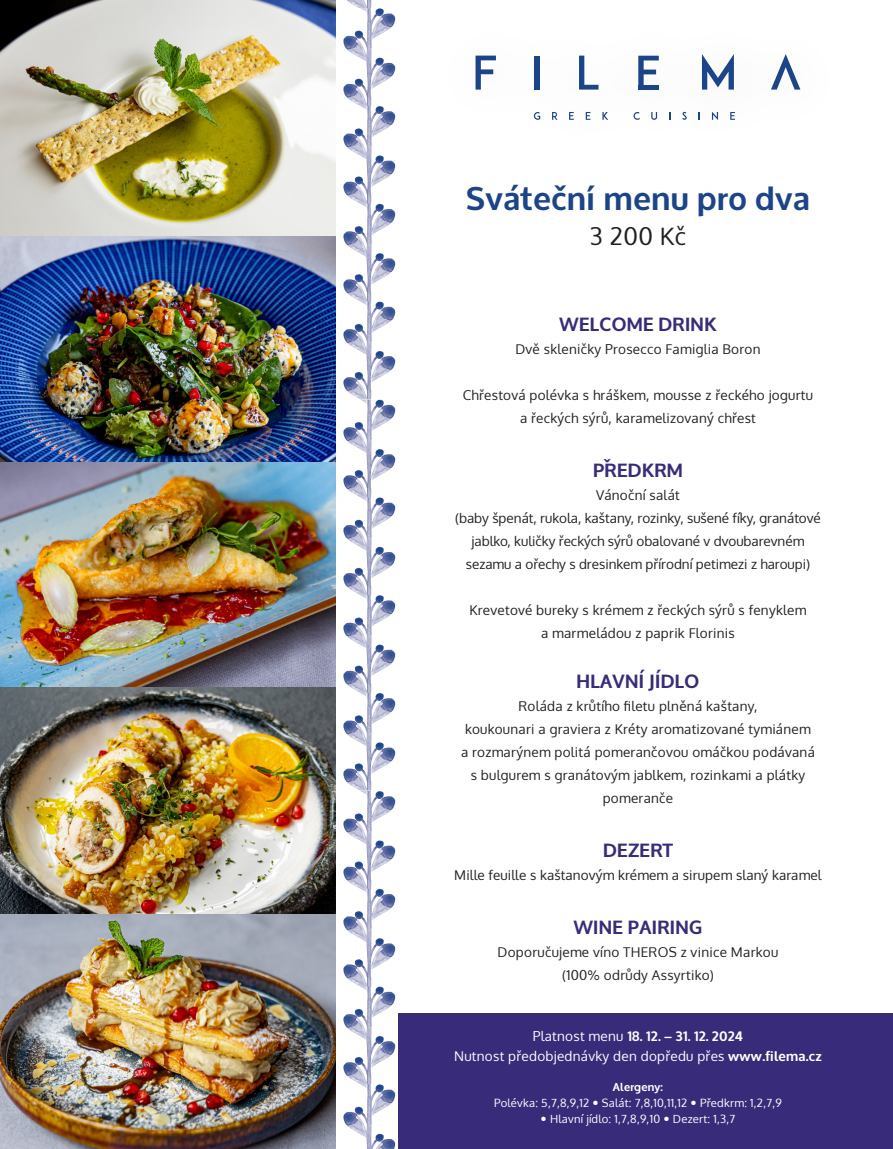
<style>
.page{position:relative;width:893px;height:1149px;background:#fff}
.page>*{position:absolute;margin:0;border:0;box-sizing:border-box;transform-origin:0 0}
.t1{font:700 32.1px "Oxygen";letter-spacing:.02em;color:#1b4489}
.t2{font:24px "Oxygen";color:#231f20}
.t3{font:700 18.9px "Oxygen";letter-spacing:.02em;color:#382c7a}
.t4{font:13.5px/23px "Oxygen";letter-spacing:.02em;color:#231f20;text-align:center}
.t5{font:13.5px/23px "Oxygen";color:#231f20;text-align:center}
.t6{font:13.5px "Oxygen";letter-spacing:.02em;color:#fff}
.t7{font:700 13.5px "Oxygen";letter-spacing:.02em;color:#fff}
.t8{font:11.25px/16.2px "Oxygen";letter-spacing:.02em;color:#fff;text-align:center}
.s1{font-weight:400}
.s2{font-weight:700}
</style>
<div class="page">
<div style="left:361px;top:1012px;width:532px;height:136px;background:#382c7a"></div>
<img style="left:0;top:0;width:335px;height:1148px">
<img style="left:347px;top:0;width:35px;height:9px">
<img style="left:343px;top:9px;width:55px;height:1139px">
<svg style="left:534px;top:112px;width:6px;height:8px"></svg>
<svg style="left:552px;top:112px;width:6px;height:8px"></svg>
<svg style="left:569px;top:112px;width:5px;height:8px"></svg>
<svg style="left:586px;top:112px;width:4px;height:8px"></svg>
<svg style="left:602px;top:112px;width:6px;height:8px"></svg>
<svg style="left:634px;top:112px;width:6px;height:8px"></svg>
<svg style="left:651px;top:112px;width:6px;height:8px"></svg>
<svg style="left:682px;top:112px;width:5px;height:8px"></svg>
<svg style="left:698px;top:112px;width:2px;height:8px"></svg>
<svg style="left:712px;top:112px;width:6px;height:8px"></svg>
<svg style="left:730px;top:112px;width:5px;height:8px"></svg>
<svg style="left:476px;top:56px;width:20px;height:34px"></svg>
<div style="left:534px;top:56px;width:5px;height:34px;background:#1b4489"></div>
<svg style="left:579px;top:56px;width:19px;height:34px"></svg>
<svg style="left:702px;top:54px;width:32px;height:36px"></svg>
<svg style="left:771px;top:54px;width:29px;height:36px"></svg>
<svg style="left:638px;top:56px;width:21px;height:29px"></svg>
<div style="left:638px;top:85px;width:21px;height:5px;background:#1b4489"></div>
<p class="t1" style="left:466px;top:178px;width:345px">Sváteční menu pro dva</p>
<p class="t2" style="left:590px;top:220px;width:98px">3 200 Kč</p>
<p class="t3" style="left:560px;top:313px;width:158px">WELCOME DRINK</p>
<p class="t4" style="left:515px;top:338px;width:247px">Dvě skleničky Prosecco Famiglia Boron</p>
<p class="t4" style="left:463px;top:384px;width:352px">Chřestová polévka s hráškem, mousse z řeckého jogurtu a řeckých sýrů, karamelizovaný chřest</p>
<p class="t3" style="left:593px;top:458px;width:91px">PŘEDKRM</p>
<p class="t5" style="left:455px;top:483px;width:367px">Vánoční salát<br>(baby špenát, rukola, kaštany, rozinky, sušené fíky, granátové jablko, kuličky řeckých sýrů obalované v dvoubarevném sezamu a ořechy s dresinkem přírodní petimezi z haroupi)</p>
<p class="t4" style="left:469px;top:598px;width:338px">Krevetové bureky s krémem z řeckých sýrů s fenyklem a marmeládou z paprik Florinis</p>
<p class="t3" style="left:577px;top:669px;width:124px">HLAVNÍ JÍDLO</p>
<p class="t4" style="left:461px;top:694px;width:355px">Roláda z krůtího filetu plněná kaštany,<br>koukounari a graviera z Kréty aromatizované tymiánem a rozmarýnem politá pomerančovou omáčkou podávaná s bulgurem s granátovým jablkem, rozinkami a plátky pomeranče</p>
<p class="t3" style="left:603px;top:838px;width:71px">DEZERT</p>
<p class="t4" style="left:454px;top:863px;width:369px">Mille feuille s kaštanovým krémem a sirupem slaný karamel</p>
<p class="t3" style="left:574px;top:915px;width:130px">WINE PAIRING</p>
<p class="t4" style="left:498px;top:940px;width:282px">Doporučujeme víno THEROS z vinice Markou (100% odrůdy Assyrtiko)</p>
<p class="t7" style="left:533px;top:1027px;width:212px"><span class="s1">Platnost menu</span> 18. 12. – 31. 12. 2024</p>
<p class="t6" style="left:454px;top:1046px;width:369px">Nutnost předobjednávky den dopředu přes <span class="s2">www.filema.cz</span></p>
<p class="t8" style="left:494px;top:1078px;width:289px"><span class="s2">Alergeny:<br></span>Polévka: 5,7,8,9,12 Salát: 7,8,10,11,12 Předkrm: 1,2,7,9</p>
<p class="t8" style="left:550px;top:1110px;width:187px">Hlavní jídlo: 1,7,8,9,10 Dezert: 1,3,7</p>
</div>
